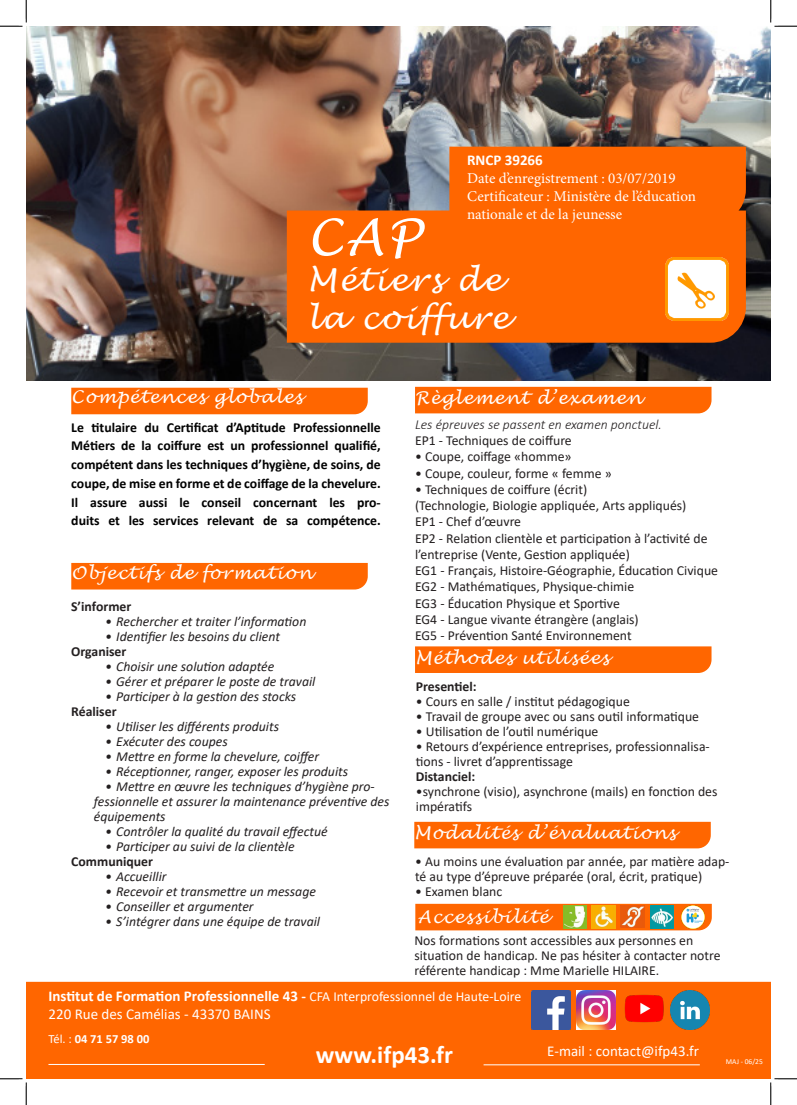
<style>
.page{position:relative;width:797px;height:1105px;background:#fff}
.page>*{position:absolute;margin:0;border:0;box-sizing:border-box;transform-origin:0 0}
.t1{font:italic 50px "Lucida Handwriting";color:#fff}
.t2{font:italic 31.25px/37.5px "Lucida Handwriting";letter-spacing:.06em;color:#fff}
.t3{font:700 25px "Calibri";color:#fff}
.t4{font:italic 17.5px "Lucida Handwriting";letter-spacing:.06em;color:#fff}
.t5{font:700 15px/18px "Calibri";color:#fff}
.t6{font:15px "Minion Pro";color:#fff}
.t7{font:15px "Calibri";color:#fff}
.t8{font:13.75px/15px "Calibri";color:#231f20}
.t9{font:italic 13.75px/15px "Calibri";color:#231f20}
.t10{font:700 13.75px/18.8px "Calibri";color:#000;text-align:justify}
.t11{font:700 13.75px "Calibri";color:#231f20}
.t12{font:italic 300 13.75px "Calibri";color:#231f20}
.t13{font:700 12.5px "Calibri";color:#fff}
.t14{font:7.5px "Calibri";color:#fff}
.s1{font-weight:400;font-size:13.75px}
.s2{font-weight:400}
</style>
<div class="page">
<img style="left:26px;top:26px;width:744px;height:355px">
<div style="left:287px;top:211px;width:459px;height:132px;background:#f60"></div>
<img style="left:666px;top:257px;width:62px;height:63px">
<div style="left:71px;top:388px;width:297px;height:26px;background:#f60"></div>
<div style="left:71px;top:563px;width:297px;height:26px;background:#f60"></div>
<div style="left:26px;top:982px;width:744px;height:97px;background:#f60"></div>
<hr style="left:48px;top:1064px;width:217px;height:1px;background:#fff">
<hr style="left:483px;top:1064px;width:216px;height:1px;background:#fff">
<div style="left:415px;top:387px;width:296px;height:26px;background:#f60"></div>
<div style="left:415px;top:646px;width:296px;height:27px;background:#f60"></div>
<div style="left:414px;top:822px;width:296px;height:26px;background:#f60"></div>
<div style="left:415px;top:904px;width:296px;height:26px;background:#f60"></div>
<img style="left:563px;top:906px;width:24px;height:23px">
<img style="left:591px;top:905px;width:24px;height:23px">
<img style="left:620px;top:905px;width:24px;height:23px">
<img style="left:650px;top:905px;width:24px;height:23px">
<div style="left:449px;top:147px;width:297px;height:78px;background:#f60"></div>
<img style="left:681px;top:905px;width:23px;height:23px">
<img style="left:531px;top:990px;width:39px;height:39px">
<img style="left:576px;top:990px;width:39px;height:39px">
<img style="left:624px;top:990px;width:39px;height:39px">
<img style="left:670px;top:990px;width:39px;height:39px">
<svg style="left:0;top:0;width:27px;height:27px"></svg>
<svg style="left:0;top:1078px;width:27px;height:27px"></svg>
<svg style="left:770px;top:0;width:27px;height:27px"></svg>
<svg style="left:770px;top:1078px;width:27px;height:27px"></svg>
<p class="t5" style="left:467px;top:151px;width:77px">RNCP 39266</p>
<p class="t6" style="left:467px;top:169px;width:210px">Date d’enregistrement : 03/07/2019</p>
<p class="t6" style="left:467px;top:187px;width:230px">Certificateur : Ministère de l’éducation</p>
<p class="t6" style="left:467px;top:205px;width:157px">nationale et de la jeunesse</p>
<p class="t1" style="left:307px;top:207px;width:115px">CAP</p>
<p class="t2" style="left:307px;top:262px;width:203px">Métiers de la coiffure</p>
<p class="t4" style="left:71px;top:386px;width:233px">Compétences globales</p>
<p class="t10" style="left:71px;top:418px;width:311px">Le titulaire du Certificat d’Aptitude Professionnelle</p>
<p class="t10" style="left:71px;top:436px;width:311px">Métiers de la coiffure est un professionnel qualifié, compétent dans les techniques d’hygiène, de soins, de coupe, de mise en forme et de coiffage de la chevelure.</p>
<p class="t10" style="left:71px;top:493px;width:311px">Il assure aussi le conseil concernant les pro&shy;duits et les services relevant de sa compétence.</p>
<p class="t4" style="left:71px;top:562px;width:242px">Objectifs de formation</p>
<p class="t11" style="left:71px;top:597px;width:62px">S’informer</p>
<p class="t9" style="left:105px;top:613px;width:203px">• Rechercher et traiter l’information</p>
<p class="t9" style="left:105px;top:628px;width:176px">• Identifier les besoins du client</p>
<p class="t11" style="left:71px;top:642px;width:57px">Organiser</p>
<p class="t9" style="left:105px;top:658px;width:171px">• Choisir une solution adaptée</p>
<p class="t9" style="left:105px;top:673px;width:212px">• Gérer et préparer le poste de travail</p>
<p class="t9" style="left:105px;top:688px;width:193px">• Participer à la gestion des stocks</p>
<p class="t11" style="left:71px;top:702px;width:47px">Réaliser</p>
<p class="t9" style="left:105px;top:718px;width:175px">• Utiliser les différents produits</p>
<p class="t9" style="left:105px;top:733px;width:124px">• Exécuter des coupes</p>
<p class="t9" style="left:105px;top:748px;width:215px">• Mettre en forme la chevelure, coiffer</p>
<p class="t9" style="left:105px;top:763px;width:244px">• Réceptionner, ranger, exposer les produits</p>
<p class="t9" style="left:94px;top:778px;width:297px;text-indent:11px">• Mettre en œuvre les techniques d’hygiène pro&shy;fessionnelle et assurer la maintenance préventive des équipements</p>
<p class="t9" style="left:105px;top:823px;width:224px">• Contrôler la qualité du travail effectué</p>
<p class="t9" style="left:105px;top:838px;width:191px">• Participer au suivi de la clientèle</p>
<p class="t11" style="left:71px;top:852px;width:83px">Communiquer</p>
<p class="t9" style="left:105px;top:868px;width:63px">• Accueillir</p>
<p class="t9" style="left:105px;top:883px;width:212px">• Recevoir et transmettre un message</p>
<p class="t9" style="left:105px;top:898px;width:150px">• Conseiller et argumenter</p>
<p class="t9" style="left:105px;top:913px;width:216px">• S’intégrer dans une équipe de travail</p>
<p class="t4" style="left:415px;top:388px;width:228px">Règlement d’examen</p>
<p class="t12" style="left:415px;top:416px;width:248px">Les épreuves se passent en examen ponctuel.</p>
<p class="t8" style="left:415px;top:433px;width:158px">EP1 - Techniques de coiffure</p>
<p class="t8" style="left:415px;top:449px;width:158px">• Coupe, coiffage «homme»</p>
<p class="t8" style="left:415px;top:465px;width:198px">• Coupe, couleur, forme « femme »</p>
<p class="t8" style="left:415px;top:481px;width:174px">• Techniques de coiffure (écrit)</p>
<p class="t8" style="left:415px;top:498px;width:273px">(Technologie, Biologie appliquée, Arts appliqués)</p>
<p class="t8" style="left:415px;top:514px;width:108px">EP1 - Chef d’œuvre</p>
<p class="t8" style="left:415px;top:529px;width:294px;line-height:16.2px">EP2 - Relation clientèle et participation à l’activité de l’entreprise (Vente, Gestion appliquée)</p>
<p class="t8" style="left:415px;top:563px;width:304px">EG1 - Français, Histoire-Géographie, Éducation Civique</p>
<p class="t8" style="left:415px;top:579px;width:221px">EG2 - Mathématiques, Physique-chimie</p>
<p class="t8" style="left:415px;top:595px;width:206px">EG3 - Éducation Physique et Sportive</p>
<p class="t8" style="left:415px;top:611px;width:225px">EG4 - Langue vivante étrangère (anglais)</p>
<p class="t8" style="left:415px;top:628px;width:218px">EG5 - Prévention Santé Environnement</p>
<p class="t4" style="left:415px;top:647px;width:195px">Méthodes utilisées</p>
<p class="t11" style="left:416px;top:677px;width:62px">Presentiel:</p>
<p class="t8" style="left:416px;top:693px;width:215px">• Cours en salle / institut pédagogique</p>
<p class="t8" style="left:416px;top:708px;width:285px">• Travail de groupe avec ou sans outil informatique</p>
<p class="t8" style="left:416px;top:723px;width:184px">• Utilisation de l’outil numérique</p>
<p class="t8" style="left:416px;top:738px;width:295px">• Retours d’expérience entreprises, professionnalisa&shy;tions - livret d’apprentissage</p>
<p class="t11" style="left:416px;top:767px;width:61px">Distanciel:</p>
<p class="t8" style="left:416px;top:783px;width:303px">•synchrone (visio), asynchrone (mails) en fonction des impératifs</p>
<p class="t4" style="left:414px;top:823px;width:263px">Modalités d’évaluations</p>
<p class="t8" style="left:415px;top:854px;width:316px">• Au moins une évaluation par année, par matière adap&shy;té au type d’épreuve préparée (oral, écrit, pratique)</p>
<p class="t8" style="left:415px;top:884px;width:89px">• Examen blanc</p>
<p class="t8" style="left:414px;top:932px;width:307px">Nos formations sont accessibles aux personnes en situation de handicap. Ne pas hésiter à contacter notre référente handicap : Mme Marielle HILAIRE.</p>
<p class="t4" style="left:417px;top:906px;width:132px">Accessibilité</p>
<p class="t5" style="left:48px;top:987px;width:474px">Institut de Formation Professionnelle 43 - <span class="s1">CFA Interprofessionnel de Haute-Loire<br></span><span class="s2">220 Rue des Camélias - 43370 BAINS</span></p>
<p class="t13" style="left:48px;top:1030px;width:102px"><span class="s2">Tél. :</span> 04 71 57 98 00</p>
<p class="t3" style="left:316px;top:1037px;width:139px">www.ifp43.fr</p>
<p class="t7" style="left:547px;top:1040px;width:153px">E-mail : contact@ifp43.fr</p>
<p class="t14" style="left:725px;top:1056px;width:39px">MAJ - 06/25</p>
</div>
